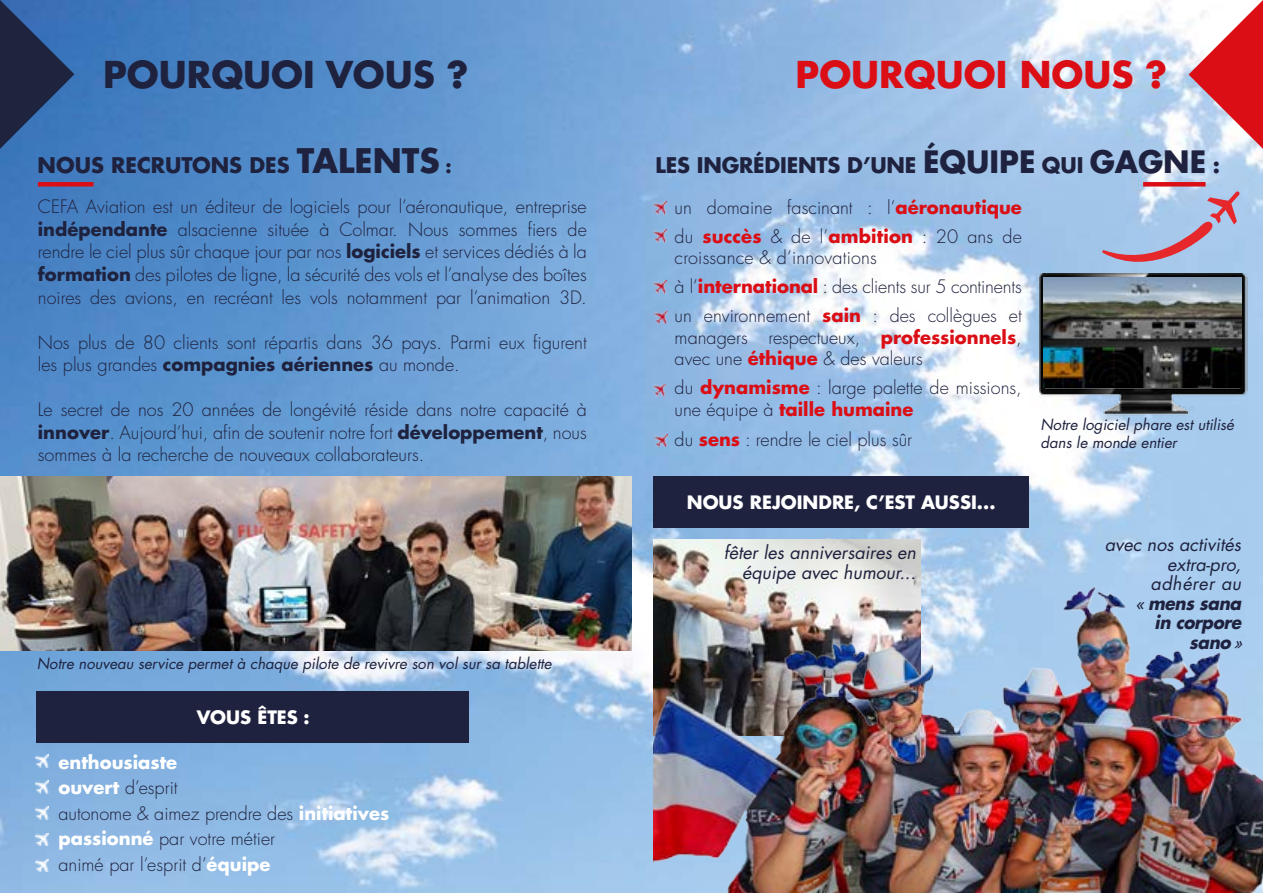
<style>
.page{position:relative;width:1263px;height:893px;background:#fff}
.page>*{position:absolute;margin:0;border:0;box-sizing:border-box;transform-origin:0 0}
.t1{font:700 36px "Futura LT Pro";color:#1f223e}
.t2{font:700 36px "Futura LT Pro";color:#db0e15}
.t3{font:700 21px "Futura LT Pro";letter-spacing:-.01em;color:#1f223e}
.t4{font:300 18px/22.5px "Futura LT Pro";color:#1f223e}
.t5{font:italic 18px/19.5px "Futura LT Pro";color:#1f223e;text-align:right}
.t6{font:700 18px "Futura LT Pro";color:#fff}
.t7{font:italic 15px/18px "Futura LT Pro";color:#1f223e}
.s1{font-size:33px}
.s2{font-size:18px}
.s3{font-weight:700}
.s4{font-weight:700;color:#fff}
.s5{font-size:30px}
.s6{font-weight:700;color:#db0e15}
</style>
<div class="page">
<img style="left:0;top:0;width:1263px;height:893px">
<img style="left:0;top:476px;width:631px;height:174px">
<svg style="left:1101px;top:190px;width:140px;height:76px;background:#b1b6d4"></svg>
<img style="left:654px;top:539px;width:267px;height:11px">
<img style="left:653px;top:550px;width:610px;height:343px">
<img style="left:1039px;top:273px;width:209px;height:164px">
<img style="left:1043px;top:277px;width:199px;height:111px">
<svg style="left:1188px;top:0;width:74px;height:149px"></svg>
<svg style="left:0;top:0;width:74px;height:149px;background:#2b4a7a"></svg>
<div style="left:1143px;top:182px;width:62px;height:5px;background:#db0e15"></div>
<div style="left:38px;top:182px;width:56px;height:5px;background:#db0e15"></div>
<hr style="left:1262px;top:0;width:1px;height:149px;background:#db0e15">
<div style="left:653px;top:476px;width:376px;height:51px;background:#1f223e"></div>
<div style="left:37px;top:691px;width:432px;height:51px;background:#1f223e"></div>
<svg style="left:653px;top:280px;width:13px;height:13px"></svg>
<svg style="left:654px;top:202px;width:13px;height:13px"></svg>
<svg style="left:654px;top:230px;width:13px;height:13px"></svg>
<svg style="left:654px;top:311px;width:13px;height:13px"></svg>
<svg style="left:653px;top:384px;width:13px;height:13px"></svg>
<svg style="left:36px;top:755px;width:12px;height:12px"></svg>
<svg style="left:36px;top:781px;width:12px;height:13px"></svg>
<svg style="left:36px;top:807px;width:12px;height:13px"></svg>
<svg style="left:36px;top:833px;width:12px;height:13px"></svg>
<svg style="left:36px;top:859px;width:12px;height:13px"></svg>
<svg style="left:654px;top:434px;width:13px;height:12px"></svg>
<h1 class="t1" style="left:103px;top:47px;width:367px">POURQUOI VOUS ?</h1>
<h1 class="t2" style="left:795px;top:47px;width:373px">POURQUOI NOUS ?</h1>
<p class="t3" style="left:38px;top:148px;width:415px">NOUS RECRUTONS DES <span class="s1">TALENTS</span> <span class="s2">:</span></p>
<p class="t4" style="left:38px;top:196px;width:550px;text-align:justify">CEFA Aviation est un éditeur de logiciels pour l’aéronautique, entreprise <span class="s3">indépendante</span> alsacienne située à Colmar. Nous sommes fiers de rendre le ciel plus sûr chaque jour par nos <span class="s3">logiciels</span> et services dédiés à la <span class="s3">formation</span> des pilotes de ligne, la sécurité des vols et l’analyse des boîtes noires des avions, en recréant les vols notamment par l’animation 3D.</p>
<p class="t4" style="left:38px;top:331px;width:550px">Nos plus de 80 clients sont répartis dans 36 pays. Parmi eux figurent les plus grandes <span class="s3">compagnies aériennes</span> au monde.</p>
<p class="t4" style="left:38px;top:398px;width:550px;text-align:justify">Le secret de nos 20 années de longévité réside dans notre capacité à <span class="s3">innover</span>. Aujourd’hui, afin de soutenir notre fort <span class="s3">développement</span>, nous sommes à la recherche de nouveaux collaborateurs.</p>
<p class="t7" style="left:37px;top:655px;width:516px">Notre nouveau service permet à chaque pilote de revivre son vol sur sa tablette</p>
<p class="t6" style="left:197px;top:703px;width:115px">VOUS ÊTES :</p>
<p class="t4" style="left:58px;top:749px;width:332px;line-height:25.5px"><span class="s4">enthousiaste<br>ouvert</span> d’esprit<br>autonome &amp; aimez prendre des <span class="s4">initiatives passionné</span> par votre métier<br>animé par l’esprit d’<span class="s4">équipe</span></p>
<p class="t3" style="left:656px;top:149px;width:566px">LES INGRÉDIENTS D’UNE <span class="s5">ÉQUIPE</span> QUI <span class="s5">GAGNE</span> :</p>
<p class="t4" style="left:675px;top:193px;width:349px;line-height:28.8px">un domaine fascinant : l’<span class="s6">aéronautique </span>du <span class="s6">succès</span> &amp; de l’<span class="s6">ambition</span> : 20 ans de</p>
<p class="t4" style="left:675px;top:243px;width:349px;line-height:28.8px">croissance &amp; d’innovations<br>à l’<span class="s6">international</span> : des clients sur 5 continents un environnement <span class="s6">sain</span> : des collègues et</p>
<p class="t4" style="left:675px;top:326px;width:349px;line-height:21.6px">managers respectueux, <span class="s6">professionnels</span>, avec une <span class="s6">éthique</span> &amp; des valeurs</p>
<p class="t4" style="left:675px;top:377px;width:349px;line-height:21.6px">du <span class="s6">dynamisme</span> : large palette de missions, une équipe à <span class="s6">taille humaine</span></p>
<p class="t4" style="left:675px;top:428px;width:239px">du <span class="s6">sens</span> : rendre le ciel plus sûr</p>
<p class="t6" style="left:687px;top:488px;width:310px">NOUS REJOINDRE, C’EST AUSSI...</p>
<p class="t7" style="left:1040px;top:415px;width:195px">Notre logiciel phare est utilisé dans le monde entier</p>
<p class="t5" style="left:724px;top:542px;width:194px">fêter les anniversaires en équipe avec humour...</p>
<p class="t5" style="left:1105px;top:535px;width:143px">avec nos activités extra-pro, adhérer au<br>« <span class="s3">menssana<br>in corpore sano</span> »</p>
</div>
